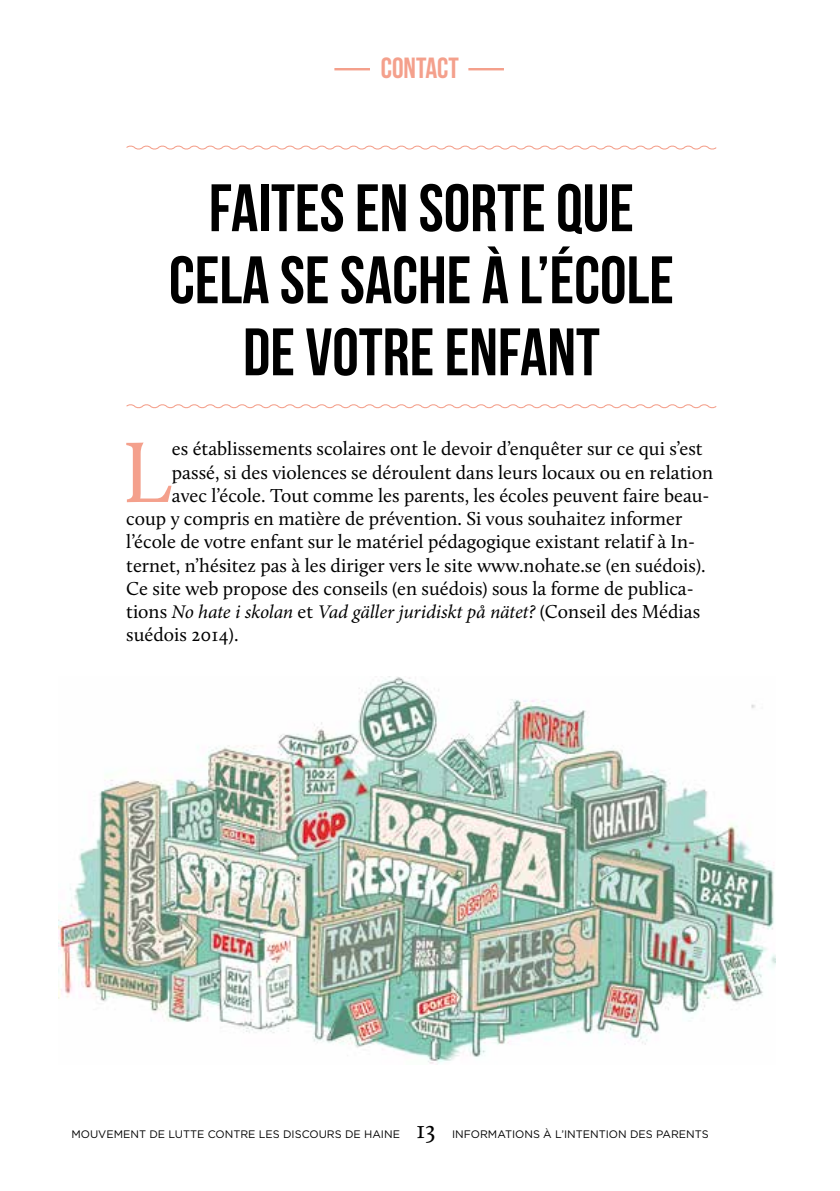
<style>
.page{position:relative;width:840px;height:1191px;background:#fff}
.page>*{position:absolute;margin:0;border:0;box-sizing:border-box;transform-origin:0 0}
.t1{font:88.6px "Calluna";color:#f4a08c}
.t2{font:67px/72px "Bebas Neue";color:#000;text-align:center}
.t3{font:29.2px "Bebas Neue";color:#f4a08c}
.t4{font:25.4px "Calluna";color:#000}
.t5{font:19.4px "Calluna";color:#000}
.t6{font:italic 19.4px "Minion Pro";letter-spacing:-.01em;color:#000}
.t7{font:10.8px "Gotham";color:#000}
.s1{font-family:"Calluna";font-style:normal}
</style>
<div class="page">
<svg style="left:126px;top:404px;width:591px;height:5px"></svg>
<svg style="left:126px;top:145px;width:591px;height:5px"></svg>
<hr style="left:468px;top:68px;width:35px;height:2px;background:#f4a08c">
<hr style="left:334px;top:68px;width:36px;height:2px;background:#f4a08c">
<img style="left:59px;top:676px;width:715px;height:388px">
<h3 class="t3" style="left:380px;top:52px;width:80px">CONTACT</h3>
<h2 class="t2" style="left:169px;top:171px;width:506px">FAITES EN SORTE QUE<br>CELA SE SACHE À L’ÉCOLE<br>DE VOTRE ENFANT</h2>
<h1 class="t1" style="left:122px;top:418px;width:51px">L</h1>
<p class="t5" style="left:172px;top:437px;width:532px">es établissements scolaires ont le devoir d’enquêter sur ce qui s’est</p>
<p class="t5" style="left:172px;top:460px;width:542px">passé, si des violences se déroulent dans leurs locaux ou en relation</p>
<p class="t5" style="left:172px;top:484px;width:539px">avec l’école. Tout comme les parents, les écoles peuvent faire beau-</p>
<p class="t5" style="left:126px;top:507px;width:557px">coup y compris en matière de prévention. Si vous souhaitez informer</p>
<p class="t5" style="left:126px;top:530px;width:570px">l’école de votre enfant sur le matériel pédagogique existant relatif à In-</p>
<p class="t5" style="left:126px;top:553px;width:580px">ternet, n’hésitez pas à les diriger vers le site www.nohate.se (en suédois).</p>
<p class="t5" style="left:126px;top:576px;width:568px">Ce site web propose des conseils (en suédois) sous la forme de publica-</p>
<p class="t6" style="left:126px;top:600px;width:575px"><span class="s1">tions</span> No hate i skolan <span class="s1">et</span> Vad gäller juridiskt på nätet? <span class="s1">(Conseil des Médias</span></p>
<p class="t5" style="left:126px;top:623px;width:114px">suédois 2014).</p>
<p class="t7" style="left:71px;top:1127px;width:330px">MOUVEMENT DE LUTTE CONTRE LES DISCOURS DE HAINE</p>
<h3 class="t4" style="left:416px;top:1114px;width:21px">13</h3>
<p class="t7" style="left:452px;top:1127px;width:258px">INFORMATIONS À L’INTENTION DES PARENTS</p>
</div>
